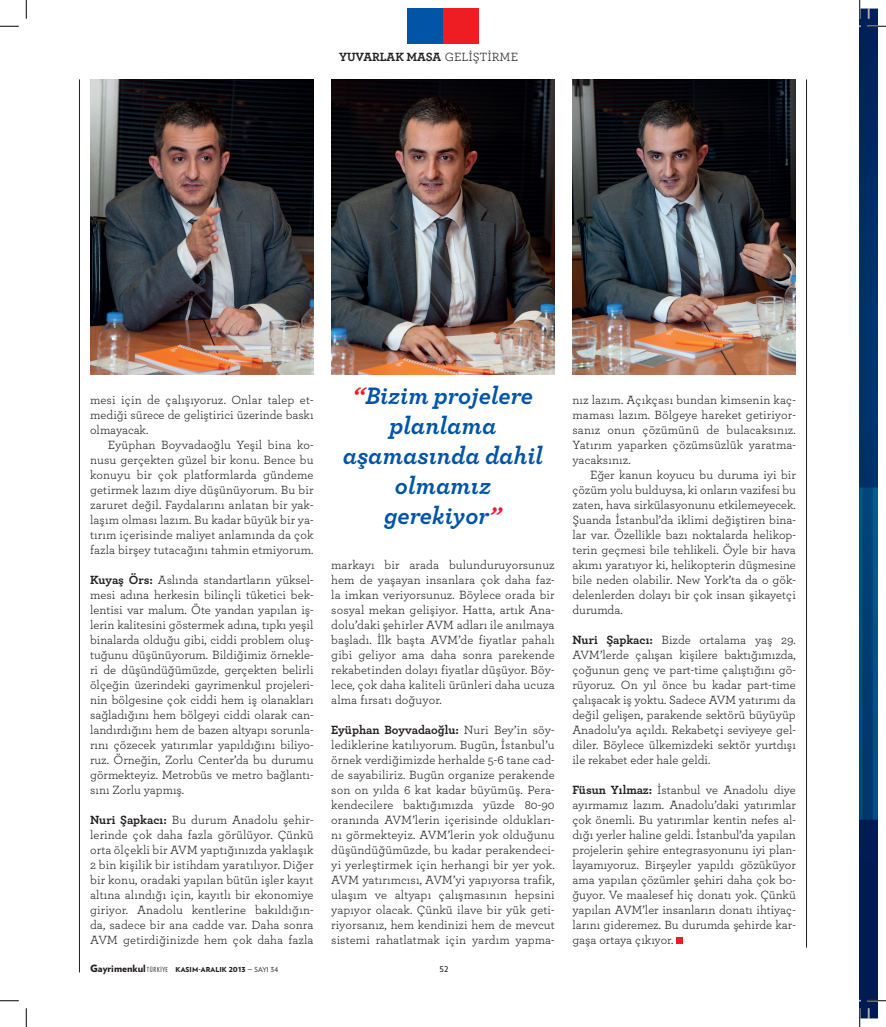
<style>
.page{position:relative;width:886px;height:1027px;background:#fff}
.page>*{position:absolute;margin:0;border:0;box-sizing:border-box;transform-origin:0 0}
.t1{font:italic 700 25px/30px "Archer";color:#0154a6;text-align:center}
.t2{font:12.5px/15px "Archer";color:#231f20;text-align:justify}
.t3{font:700 12.5px "Archer";letter-spacing:-.015em;color:#231f20}
.t4{font:10px "Verlag";color:#231f20}
.t5{font:900 6.88px "Verlag";letter-spacing:.02em;color:#231f20}
.s1{font-weight:400}
.s2{font-weight:700}
.s3{color:#ee1d23}
.s4{color:#ed1845}
.s5{font-size:10px}
.s6{font-family:"Verlag Compressed";font-weight:400}
</style>
<div class="page">
<hr style="left:79px;top:79px;width:1px;height:893px;background:#231f20">
<hr style="left:806px;top:79px;width:1px;height:869px;background:#231f20">
<div style="left:443px;top:9px;width:35px;height:35px;background:#ee1d23"></div>
<div style="left:407px;top:9px;width:36px;height:35px;background:#0154a6"></div>
<svg style="left:676px;top:938px;width:6px;height:6px"></svg>
<img style="left:90px;top:79px;width:223px;height:295px">
<img style="left:572px;top:79px;width:223px;height:295px">
<img style="left:331px;top:79px;width:223px;height:295px">
<img style="left:859px;top:9px;width:18px;height:1009px">
<svg style="left:0;top:25px;width:19px;height:2px"></svg>
<svg style="left:866px;top:25px;width:19px;height:2px"></svg>
<svg style="left:0;top:1000px;width:19px;height:1px"></svg>
<svg style="left:866px;top:1000px;width:19px;height:1px"></svg>
<svg style="left:25px;top:0;width:2px;height:19px"></svg>
<svg style="left:25px;top:1008px;width:2px;height:19px"></svg>
<svg style="left:859px;top:0;width:1px;height:19px"></svg>
<svg style="left:859px;top:1008px;width:1px;height:19px"></svg>
<p class="t3" style="left:339px;top:47px;width:180px">YUVARLAK MASA <span class="s1">GELİŞTİRME</span></p>
<p class="t2" style="left:90px;top:392px;width:225px">mesi için de çalışıyoruz. Onlar talep et&shy;mediği sürece de geliştirici üzerinde baskı olmayacak.</p>
<p class="t2" style="left:90px;top:437px;width:225px;text-indent:18px">Eyüphan Boyvadaoğlu Yeşil bina ko&shy;nusu gerçekten güzel bir konu. Bence bu konuyu bir çok platformlarda gündeme getirmek lazım diye düşünüyorum. Bu bir zaruret değil. Faydalarını anlatan bir yak&shy;laşım olması lazım. Bu kadar büyük bir ya&shy;tırım içerisinde maliyet anlamında da çok fazla birşey tutacağını tahmin etmiyorum.</p>
<p class="t2" style="left:90px;top:572px;width:225px"><span class="s2">Kuyaş Örs:</span> Aslında standartların yüksel&shy;mesi adına herkesin bilinçli tüketici bek&shy;lentisi var malum. Öte yandan yapılan iş&shy;lerin kalitesini göstermek adına, tıpkı yeşil binalarda olduğu gibi, ciddi problem oluş&shy;tuğunu düşünüyorum. Bildiğimiz örnekle&shy;ri de düşündüğümüzde, gerçekten belirli ölçeğin üzerindeki gayrimenkul projeleri&shy;nin bölgesine çok ciddi hem iş olanakları sağladığını hem bölgeyi ciddi olarak can&shy;landırdığını hem de bazen altyapı sorunla&shy;rını çözecek yatırımlar yapıldığını biliyo&shy;ruz. Örneğin, Zorlu Center’da bu durumu görmekteyiz. Metrobüs ve metro bağlantı&shy;sını Zorlu yapmış.</p>
<p class="t2" style="left:90px;top:812px;width:225px"><span class="s2">Nuri Şapkacı:</span> Bu durum Anadolu şehir&shy;lerinde çok daha fazla görülüyor. Çünkü orta ölçekli bir AVM yaptığınızda yaklaşık 2 bin kişilik bir istihdam yaratılıyor. Diğer bir konu, oradaki yapılan bütün işler kayıt altına alındığı için, kayıtlı bir ekonomiye giriyor. Anadolu kentlerine bakıldığın&shy;da, sadece bir ana cadde var. Daha sonra AVM getirdiğinizde hem çok daha fazla</p>
<h1 class="t1" style="left:342px;top:379px;width:202px"><span class="s3">“</span>Bizim projelere planlama aşamasında dahil olmamız gerekiyor<span class="s4">”</span></h1>
<p class="t2" style="left:331px;top:557px;width:225px">markayı bir arada bulunduruyorsunuz hem de yaşayan insanlara çok daha faz&shy;la imkan veriyorsunuz. Böylece orada bir sosyal mekan gelişiyor. Hatta, artık Ana&shy;dolu’daki şehirler AVM adları ile anılmaya başladı. İlk başta AVM’de fiyatlar pahalı gibi geliyor ama daha sonra parekende rekabetinden dolayı fiyatlar düşüyor. Böy&shy;lece, çok daha kaliteli ürünleri daha ucuza alma fırsatı doğuyor.</p>
<p class="t2" style="left:331px;top:722px;width:225px"><span class="s2">Eyüphan Boyvadaoğlu:</span> Nuri Bey’in söy&shy;lediklerine katılıyorum. Bugün, İstanbul’u örnek verdiğimizde herhalde 5-6 tane cad&shy;de sayabiliriz. Bugün organize perakende son on yılda 6 kat kadar büyümüş. Pera&shy;kendecilere baktığımızda yüzde 80-90 oranında AVM’lerin içerisinde oldukları&shy;nı görmekteyiz. AVM’lerin yok olduğunu düşündüğümüzde, bu kadar perakendeci&shy;yi yerleştirmek için herhangi bir yer yok.<br>AVM yatırımcısı, AVM’yi yapıyorsa trafik, ulaşım ve altyapı çalışmasının hepsini yapıyor olacak. Çünkü ilave bir yük geti&shy;riyorsanız, hem kendinizi hem de mevcut sistemi rahatlatmak için yardım yapma-</p>
<p class="t5" style="left:90px;top:964px;width:190px"><span class="s5">Gayrimenkul</span><span class="s6">TÜRKİYE</span> KASIM-ARALIK 2013 <span class="s1">— SAYI 34</span></p>
<p class="t4" style="left:439px;top:961px;width:10px">52</p>
<p class="t2" style="left:572px;top:392px;width:225px">nız lazım. Açıkçası bundan kimsenin kaç&shy;maması lazım. Bölgeye hareket getiriyor&shy;sanız onun çözümünü de bulacaksınız.<br>Yatırım yaparken çözümsüzlük yaratma&shy;yacaksınız.</p>
<p class="t2" style="left:572px;top:467px;width:225px;text-indent:18px">Eğer kanun koyucu bu duruma iyi bir çözüm yolu bulduysa, ki onların vazifesi bu zaten, hava sirkülasyonunu etkilemeyecek.<br>Şuanda İstanbul’da iklimi değiştiren bina&shy;lar var. Özellikle bazı noktalarda helikop&shy;terin geçmesi bile tehlikeli. Öyle bir hava akımı yaratıyor ki, helikopterin düşmesine bile neden olabilir. New York’ta da o gök&shy;delenlerden dolayı bir çok insan şikayetçi durumda.</p>
<p class="t2" style="left:572px;top:632px;width:225px"><span class="s2">Nuri Şapkacı:</span> Bizde ortalama yaş 29.<br>AVM’lerde çalışan kişilere baktığımızda, çoğunun genç ve part-time çalıştığını gö&shy;rüyoruz. On yıl önce bu kadar part-time çalışacak iş yoktu. Sadece AVM yatırımı da değil gelişen, parakende sektörü büyüyüp Anadolu’ya açıldı. Rekabetçi seviyeye gel&shy;diler. Böylece ülkemizdeki sektör yurtdışı ile rekabet eder hale geldi.</p>
<p class="t2" style="left:572px;top:782px;width:225px"><span class="s2">Füsun Yılmaz:</span> İstanbul ve Anadolu diye ayırmamız lazım. Anadolu’daki yatırımlar çok önemli. Bu yatırımlar kentin nefes al&shy;dığı yerler haline geldi. İstanbul’da yapılan projelerin şehire entegrasyonunu iyi plan&shy;layamıyoruz. Birşeyler yapıldı gözüküyor ama yapılan çözümler şehiri daha çok bo&shy;ğuyor. Ve maalesef hiç donatı yok. Çünkü yapılan AVM’ler insanların donatı ihtiyaç&shy;larını gideremez. Bu durumda şehirde kar&shy;gaşa ortaya çıkıyor.</p>
</div>
